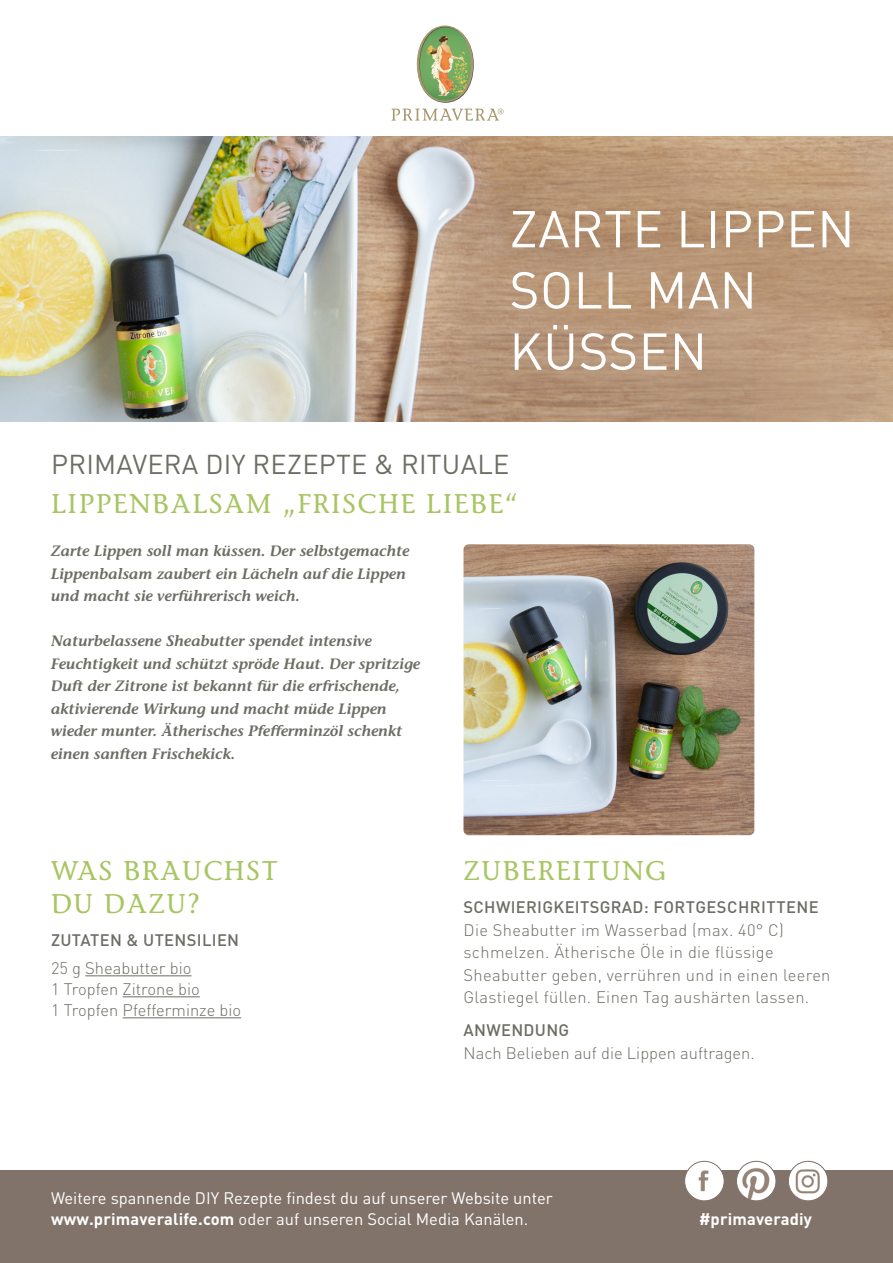
<style>
.page{position:relative;width:893px;height:1263px;background:#fff}
.page>*{position:absolute;margin:0;border:0;box-sizing:border-box;transform-origin:0 0}
.t1{font:51px/61.2px "DINOT";letter-spacing:.01em;color:#fff}
.t2{font:27px/33px "Stone Informal";letter-spacing:.06em;color:#a8c562}
.t3{font:27px "DINOT";letter-spacing:.01em;color:#6d6d65}
.t4{font:300 16.5px/22.5px "DINOT";letter-spacing:.02em;color:#6d6d65}
.t5{font:16.5px/21px "DINOT";color:#fff}
.t6{font:300 16.5px/21px "DINOT";color:#6d6d65}
.t7{font:500 16.5px/27.2px "DINOT";letter-spacing:.02em;color:#6d6d65}
.t8{font:700 16.5px "DINOT";letter-spacing:.01em;color:#fff}
.t9{font:italic 600 15px/22.5px "Stone Informal";color:#6d6d65}
.s1{font-weight:300}
.s2{font-weight:500}
.s3{font-weight:700}
</style>
<div class="page">
<img style="left:0;top:136px;width:893px;height:286px">
<img style="left:463px;top:544px;width:291px;height:291px">
<hr style="left:85px;top:975px;width:107px;height:1px;background:#6d6d65">
<hr style="left:123px;top:996px;width:77px;height:1px;background:#6d6d65">
<hr style="left:123px;top:1017px;width:118px;height:1px;background:#6d6d65">
<div style="left:0;top:1170px;width:893px;height:93px;background:#82736a"></div>
<svg style="left:391px;top:109px;width:113px;height:12px"></svg>
<img style="left:417px;top:26px;width:57px;height:77px">
<img style="left:736px;top:1161px;width:40px;height:40px;border-radius:20px">
<div style="left:736px;top:1161px;width:40px;height:40px;border:1px solid #82736a;border-radius:50%"></div>
<img style="left:788px;top:1161px;width:40px;height:40px;border-radius:20px">
<div style="left:788px;top:1161px;width:40px;height:40px;border:1px solid #82736a;border-radius:50%"></div>
<img style="left:685px;top:1161px;width:39px;height:40px;border-radius:20px">
<div style="left:684px;top:1161px;width:40px;height:40px;border:1px solid #82736a;border-radius:50%"></div>
<p class="t1" style="left:509px;top:196px;width:347px">ZARTE LIPPEN<br>SOLL MAN<br>KÜSSEN</p>
<p class="t3" style="left:51px;top:445px;width:460px">PRIMAVERA DIY REZEPTE &amp; RITUALE</p>
<p class="t2" style="left:51px;top:486px;width:469px">LIPPENBALSAM „FRISCHE LIEBE“</p>
<p class="t9" style="left:51px;top:540px;width:360px">Zarte Lippen soll man küssen. Der selbstgemachte<br>Lippenbalsam zaubert ein Lächeln auf die Lippen und macht sie verführerisch weich.</p>
<p class="t9" style="left:51px;top:630px;width:371px">Naturbelassene Sheabutter spendet intensive Feuchtigkeit und schützt spröde Haut. Der spritzige Duft der Zitrone ist bekannt für die erfrischende, aktivierende Wirkung und macht müde Lippen wieder munter. Ätherisches Pfefferminzöl schenkt einen sanften Frischekick.</p>
<p class="t2" style="left:51px;top:854px;width:228px">WAS BRAUCHST<br>DU DAZU?</p>
<p class="t7" style="left:51px;top:926px;width:190px">ZUTATEN &amp; UTENSILIEN<br><span class="s1">25 g Sheabutter bio</span></p>
<p class="t6" style="left:51px;top:977px;width:192px">1 Tropfen Zitrone bio<br>1 Tropfen Pfefferminze bio</p>
<p class="t2" style="left:463px;top:854px;width:204px">ZUBEREITUNG</p>
<p class="t4" style="left:463px;top:895px;width:368px"><span class="s2">SCHWIERIGKEITSGRAD: FORTGESCHRITTENE </span>Die Sheabutter im Wasserbad (max. 40° C) schmelzen. Ätherische Öle in die flüssige Sheabutter geben, verrühren und in einen leeren Glastiegel füllen. Einen Tag aushärten lassen.</p>
<p class="t7" style="left:463px;top:1016px;width:107px">ANWENDUNG</p>
<p class="t6" style="left:463px;top:1042px;width:293px">Nach Belieben auf die Lippen auftragen.</p>
<p class="t5" style="left:51px;top:1187px;width:503px">Weitere spannende DIY Rezepte findest du auf unserer Website unter <span class="s3">www.primaveralife.com</span> oder auf unseren Social Media Kanälen.</p>
<p class="t8" style="left:699px;top:1208px;width:115px">#primaveradiy</p>
</div>
